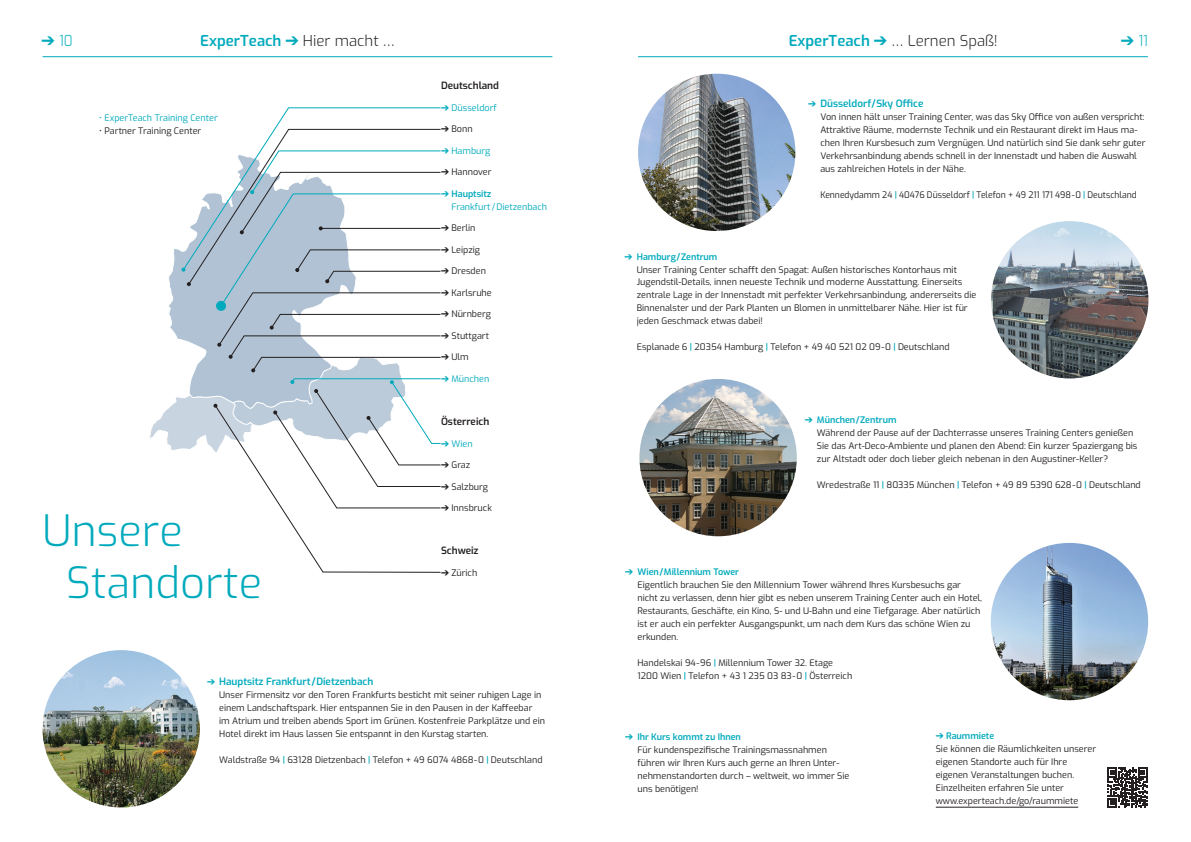
<style>
.page{position:relative;width:1191px;height:842px;background:#fff}
.page>*{position:absolute;margin:0;border:0;box-sizing:border-box;transform-origin:0 0}
.t1{font:300 43.2px/52.8px "Exo";color:#00aabc}
.t2{font:300 15px "Exo";color:#231f20}
.t3{font:600 15px "Exo";color:#00aabc}
.t4{font:300 15px "Exo";color:#00aabc;scale:.9 1}
.t5{font:600 10px "Exo";color:#00aabc}
.t6{font:600 10px "Exo";color:#231f20}
.t7{font:9px/13px "Exo";color:#231f20}
.t8{font:9px/13px "Exo";color:#00aabc}
.t9{font:9px "Exo";color:#231f20;scale:.95 1}
.s1{font-weight:300;color:#231f20}
.s2{font-weight:600;color:#00aabc}
.s3{color:#00aabc}
.s4{font-weight:600}
</style>
<div class="page">
<hr style="left:638px;top:56px;width:509px;height:1px;background:#00aabc">
<hr style="left:43px;top:56px;width:509px;height:1px;background:#00aabc">
<hr style="left:935px;top:807px;width:143px;height:1px;background:#231f20">
<svg style="left:1107px;top:767px;width:40px;height:40px"></svg>
<img style="left:991px;top:221px;width:157px;height:157px;border-radius:79px">
<img style="left:638px;top:74px;width:157px;height:157px;border-radius:79px">
<img style="left:43px;top:650px;width:157px;height:157px;border-radius:78px">
<img style="left:639px;top:379px;width:158px;height:157px;border-radius:79px">
<img style="left:990px;top:543px;width:158px;height:157px;border-radius:79px">
<svg style="left:274px;top:107px;width:167px;height:22px"></svg>
<svg style="left:150px;top:129px;width:291px;height:444px"></svg>
<h2 class="t4" style="left:42px;top:30px;width:36px">➔ 10</h2>
<h2 class="t3" style="left:200px;top:30px;width:196px">ExperTeach ➔ <span class="s1">Hier macht …</span></h2>
<h2 class="t2" style="left:788px;top:30px;width:211px"><span class="s2">ExperTeach</span> <span class="s3">➔</span> … Lernen Spaß!</h2>
<h2 class="t4" style="left:1120px;top:30px;width:32px">➔ 11</h2>
<p class="t8" style="left:99px;top:111px;width:120px">• ExperTeach Training Center</p>
<p class="t7" style="left:99px;top:124px;width:103px">• Partner Training Center</p>
<h1 class="t1" style="left:66px;top:501px;width:197px;text-indent:-24px">Unsere<br>Standorte</h1>
<p class="t6" style="left:441px;top:78px;width:59px">Deutschland</p>
<p class="t8" style="left:441px;top:101px;width:57px">➔ Düsseldorf</p>
<p class="t7" style="left:441px;top:122px;width:33px">➔ Bonn</p>
<p class="t8" style="left:441px;top:144px;width:51px">➔ Hamburg</p>
<p class="t7" style="left:441px;top:165px;width:52px">➔ Hannover</p>
<p class="t8" style="left:451px;top:187px;width:97px;text-indent:-10px">➔ <span class="s4">Hauptsitz<br></span>Frankfurt /Dietzenbach</p>
<p class="t7" style="left:441px;top:221px;width:36px">➔ Berlin</p>
<p class="t7" style="left:441px;top:243px;width:41px">➔ Leipzig</p>
<p class="t7" style="left:441px;top:264px;width:46px">➔ Dresden</p>
<p class="t7" style="left:441px;top:286px;width:52px">➔ Karlsruhe</p>
<p class="t7" style="left:441px;top:307px;width:51px">➔ Nürnberg</p>
<p class="t7" style="left:441px;top:329px;width:49px">➔ Stuttgart</p>
<p class="t7" style="left:441px;top:350px;width:29px">➔ Ulm</p>
<p class="t8" style="left:441px;top:372px;width:50px">➔ München</p>
<p class="t6" style="left:441px;top:414px;width:50px">Österreich</p>
<p class="t8" style="left:441px;top:436px;width:33px">➔ Wien</p>
<p class="t7" style="left:441px;top:458px;width:31px">➔ Graz</p>
<p class="t7" style="left:441px;top:479px;width:49px">➔ Salzburg</p>
<p class="t7" style="left:441px;top:501px;width:52px">➔ Innsbruck</p>
<p class="t6" style="left:441px;top:543px;width:39px">Schweiz</p>
<p class="t7" style="left:441px;top:565px;width:38px">➔ Zürich</p>
<p class="t5" style="left:207px;top:674px;width:168px">➔ Hauptsitz Frankfurt /Dietzenbach</p>
<p class="t7" style="left:219px;top:688px;width:327px">Unser Firmensitz vor den Toren Frankfurts besticht mit seiner ruhigen Lage in einem Landschaftspark. Hier entspannen Sie in den Pausen in der Kaffeebar im Atrium und treiben abends Sport im Grünen. Kostenfreie Parkplätze und ein Hotel direkt im Haus lassen Sie entspannt in den Kurstag starten.</p>
<p class="t7" style="left:219px;top:753px;width:325px">Waldstraße 94 <span class="s2">|</span> 63128 Dietzenbach <span class="s2">|</span> Telefon + 49 6074 4868-0 <span class="s2">|</span> Deutschland</p>
<p class="t5" style="left:808px;top:96px;width:117px">➔ Düsseldorf /Sky Office</p>
<p class="t7" style="left:820px;top:110px;width:327px">Von innen hält unser Training Center, was das Sky Office von außen verspricht:<br>Attraktive Räume, modernste Technik und ein Restaurant direkt im Haus ma&shy;chen Ihren Kursbesuch zum Vergnügen. Und natürlich sind Sie dank sehr guter Verkehrsanbindung abends schnell in der Innenstadt und haben die Auswahl aus zahlreichen Hotels in der Nähe.</p>
<p class="t9" style="left:820px;top:188px;width:334px">Kennedydamm 24 <span class="s2">|</span> 40476 Düsseldorf <span class="s2">|</span> Telefon + 49 211 171 498-0 <span class="s2">|</span> Deutschland</p>
<p class="t7" style="left:637px;top:249px;width:341px;text-indent:-12px"><span class="s3">➔</span> <span class="s2">Hamburg/Zentrum<br></span>Unser Training Center schafft den Spagat: Außen historisches Kontorhaus mit Jugendstil-Details, innen neueste Technik und moderne Ausstattung. Einerseits zentrale Lage in der Innenstadt mit perfekter Verkehrsanbindung, andererseits die Binnenalster und der Park Planten un Blomen in unmittelbarer Nähe. Hier ist für jeden Geschmack etwas dabei!</p>
<p class="t7" style="left:637px;top:340px;width:314px">Esplanade 6 <span class="s2">|</span> 20354 Hamburg <span class="s2">|</span> Telefon + 49 40 521 02 09-0 <span class="s2">|</span> Deutschland</p>
<p class="t7" style="left:817px;top:413px;width:322px;text-indent:-12px"><span class="s3">➔</span> <span class="s2">München/Zentrum<br></span>Während der Pause auf der Dachterrasse unseres Training Centers genießen Sie das Art-Deco-Ambiente und planen den Abend: Ein kurzer Spaziergang bis zur Altstadt oder doch lieber gleich nebenan in den Augustiner-Keller?</p>
<p class="t7" style="left:817px;top:478px;width:325px">Wredestraße 11 <span class="s2">|</span> 80335 München <span class="s2">|</span> Telefon + 49 89 5390 628-0 <span class="s2">|</span> Deutschland</p>
<p class="t7" style="left:637px;top:565px;width:346px;text-indent:-12px"><span class="s3">➔</span> <span class="s2">Wien/Millennium Tower<br></span>Eigentlich brauchen Sie den Millennium Tower während Ihres Kursbesuchs gar nicht zu verlassen, denn hier gibt es neben unserem Training Center auch ein Hotel, Restaurants, Geschäfte, ein Kino, S- und U-Bahn und eine Tiefgarage. Aber natürlich ist er auch ein perfekter Ausgangspunkt, um nach dem Kurs das schöne Wien zu erkunden.</p>
<p class="t7" style="left:637px;top:656px;width:216px">Handelskai 94-96 <span class="s2">|</span> Millennium Tower 32. Etage<br>1200 Wien <span class="s2">|</span> Telefon + 43 1 235 03 83-0 <span class="s2">|</span> Österreich</p>
<p class="t7" style="left:637px;top:729px;width:213px;text-indent:-12px"><span class="s3">➔</span> <span class="s2">Ihr Kurs kommt zu Ihnen<br></span>Für kundenspezifische Trainingsmassnahmen führen wir Ihren Kurs auch gerne an Ihren Unter&shy;nehmenstandorten durch – weltweit, wo immer Sie uns benötigen!</p>
<p class="t7" style="left:935px;top:728px;width:162px"><span class="s3">➔</span> <span class="s2">Raummiete<br></span>Sie können die Räumlichkeiten unserer eigenen Standorte auch für Ihre eigenen Veranstaltungen buchen.<br>Einzelheiten erfahren Sie unter www.experteach.de/go/raummiete</p>
</div>
